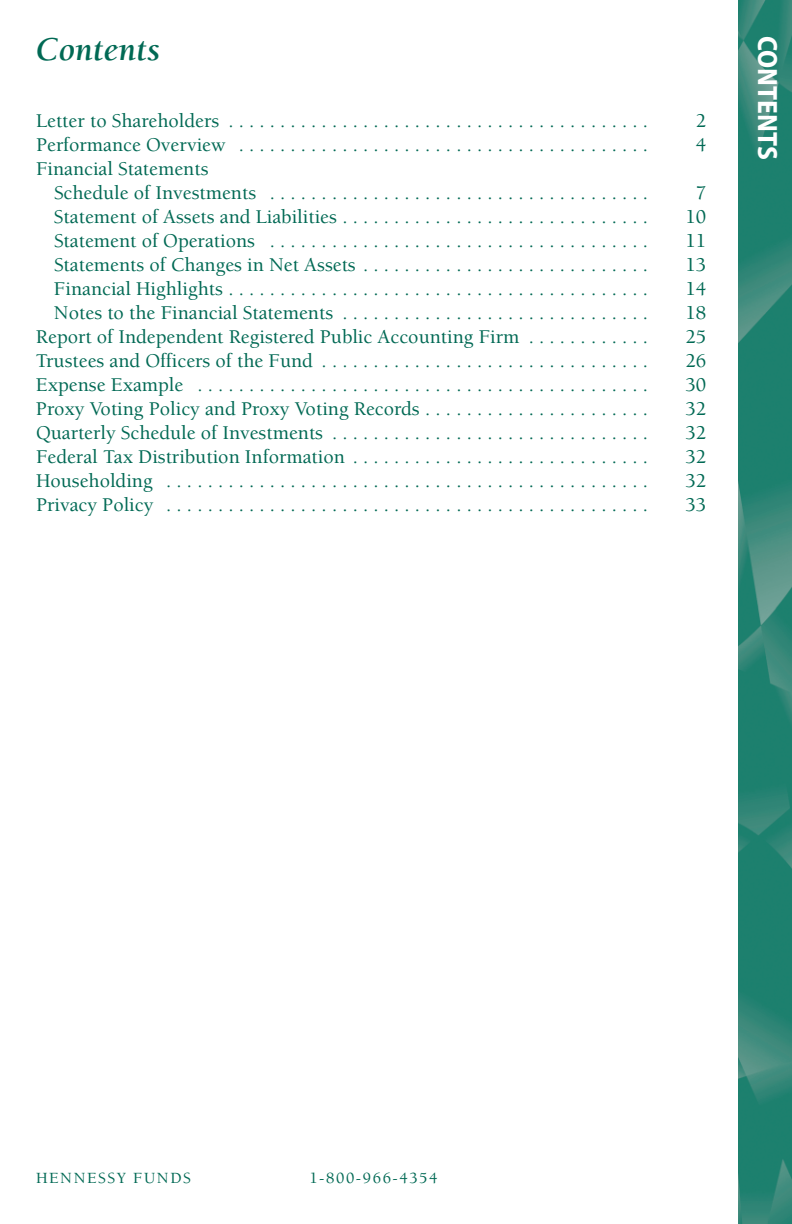
<style>
.page{position:relative;width:792px;height:1224px;background:#fff}
.page>*{position:absolute;margin:0;border:0;box-sizing:border-box;transform-origin:0 0}
.t1{font:italic 700 34px "Berkeley Std";color:#006954}
.t2{font:700 semi-condensed 28px "Myriad Pro";color:#fff}
.t3{font:500 20px/24px "Berkeley Std";color:#006954}
.t4{font:500 16px "Berkeley Std";letter-spacing:.1em;color:#006954}
</style>
<div class="page">
<img style="left:738px;top:0;width:54px;height:1224px">
<h1 class="t1" style="left:36px;top:36px;width:126px">Contents</h1>
<p class="t3" style="left:36px;top:110px;width:614px">Letter to Shareholders . . . . . . . . . . . . . . . . . . . . . . . . . . . . . . . . . . . . . . . . .</p>
<p class="t3" style="left:696px;top:110px;width:12px">2</p>
<p class="t3" style="left:36px;top:134px;width:614px">Performance Overview . . . . . . . . . . . . . . . . . . . . . . . . . . . . . . . . . . . . . . . .</p>
<p class="t3" style="left:696px;top:134px;width:12px">4</p>
<p class="t3" style="left:54px;top:158px;width:596px;text-indent:-18px">Financial Statements<br>Schedule of Investments . . . . . . . . . . . . . . . . . . . . . . . . . . . . . . . . . . . . .</p>
<p class="t3" style="left:696px;top:182px;width:12px">7</p>
<p class="t3" style="left:54px;top:206px;width:596px">Statement of Assets and Liabilities . . . . . . . . . . . . . . . . . . . . . . . . . . . . . .</p>
<p class="t3" style="left:685px;top:206px;width:22px">10</p>
<p class="t3" style="left:54px;top:230px;width:596px">Statement of Operations . . . . . . . . . . . . . . . . . . . . . . . . . . . . . . . . . . . . .</p>
<p class="t3" style="left:685px;top:230px;width:22px">11</p>
<p class="t3" style="left:54px;top:254px;width:596px">Statements of Changes in Net Assets . . . . . . . . . . . . . . . . . . . . . . . . . . . .</p>
<p class="t3" style="left:685px;top:254px;width:22px">13</p>
<p class="t3" style="left:54px;top:278px;width:596px">Financial Highlights . . . . . . . . . . . . . . . . . . . . . . . . . . . . . . . . . . . . . . . . .</p>
<p class="t3" style="left:685px;top:278px;width:22px">14</p>
<p class="t3" style="left:54px;top:302px;width:596px">Notes to the Financial Statements . . . . . . . . . . . . . . . . . . . . . . . . . . . . . .</p>
<p class="t3" style="left:685px;top:302px;width:22px">18</p>
<p class="t3" style="left:36px;top:326px;width:614px">Report of Independent Registered Public Accounting Firm . . . . . . . . . . . .</p>
<p class="t3" style="left:685px;top:326px;width:22px">25</p>
<p class="t3" style="left:36px;top:350px;width:614px">Trustees and Officers of the Fund . . . . . . . . . . . . . . . . . . . . . . . . . . . . . . . .</p>
<p class="t3" style="left:685px;top:350px;width:22px">26</p>
<p class="t3" style="left:36px;top:374px;width:614px">Expense Example . . . . . . . . . . . . . . . . . . . . . . . . . . . . . . . . . . . . . . . . . . . .</p>
<p class="t3" style="left:685px;top:374px;width:22px">30</p>
<p class="t3" style="left:36px;top:398px;width:614px">Proxy Voting Policy and Proxy Voting Records . . . . . . . . . . . . . . . . . . . . . .</p>
<p class="t3" style="left:685px;top:398px;width:22px">32</p>
<p class="t3" style="left:36px;top:422px;width:614px">Quarterly Schedule of Investments . . . . . . . . . . . . . . . . . . . . . . . . . . . . . . .</p>
<p class="t3" style="left:685px;top:422px;width:22px">32</p>
<p class="t3" style="left:36px;top:446px;width:614px">Federal Tax Distribution Information . . . . . . . . . . . . . . . . . . . . . . . . . . . . .</p>
<p class="t3" style="left:685px;top:446px;width:22px">32</p>
<p class="t3" style="left:36px;top:470px;width:614px">Householding . . . . . . . . . . . . . . . . . . . . . . . . . . . . . . . . . . . . . . . . . . . . . . .</p>
<p class="t3" style="left:685px;top:470px;width:22px">32</p>
<p class="t3" style="left:36px;top:494px;width:614px">Privacy Policy . . . . . . . . . . . . . . . . . . . . . . . . . . . . . . . . . . . . . . . . . . . . . . .</p>
<p class="t3" style="left:685px;top:494px;width:22px">33</p>
<h2 class="t2" style="left:778px;top:36px;width:125px;rotate:90deg">CONTENTS</h2>
<p class="t4" style="left:36px;top:1172px;width:156px">HENNESSY FUNDS</p>
<p class="t4" style="left:309px;top:1172px;width:130px">1-800-966-4354</p>
</div>
